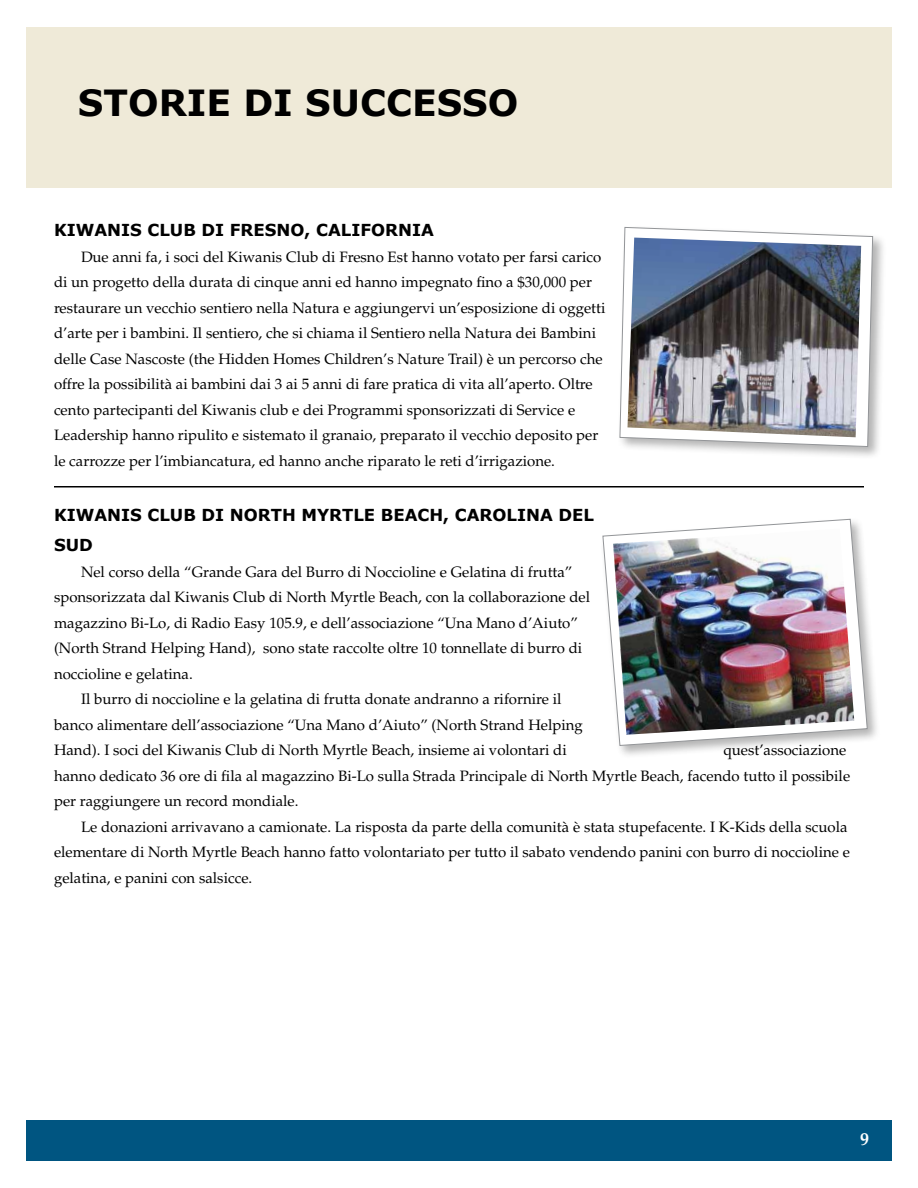
<style>
.page{position:relative;width:918px;height:1188px;background:#fff}
.page>*{position:absolute;margin:0;border:0;box-sizing:border-box;transform-origin:0 0}
.t1{font:700 36px "Verdana";color:#000}
.t2{font:700 18px "Palatino LT Std";color:#fff}
.t3{font:700 16.5px/30px "Verdana";color:#000}
.t4{font:15px/25.5px "Palatino LT Std";color:#000}
</style>
<div class="page">
<div style="left:26px;top:27px;width:866px;height:160px;background:#efead8"></div>
<div style="left:26px;top:1121px;width:866px;height:40px;background:#005581"></div>
<div style="left:617px;top:225px;width:270px;height:235px;background:#000;opacity:.3"></div>
<svg style="left:619px;top:226px;width:255px;height:221px"></svg>
<div style="left:600px;top:516px;width:281px;height:243px;background:#000;opacity:.3"></div>
<svg style="left:602px;top:518px;width:266px;height:228px"></svg>
<img style="left:628px;top:238px;width:233px;height:199px">
<img style="left:613px;top:529px;width:241px;height:206px">
<hr style="left:54px;top:486px;width:810px;height:2px;background:#000">
<h1 class="t1" style="left:78px;top:80px;width:255px">STORI E DI SUCC</h1>
<h1 class="t1" style="left:412px;top:80px;width:108px">ESSO</h1>
<p class="t3" style="left:54px;top:215px;width:381px">KIWANIS CLU B DI FRESNO, CALI FORNIA</p>
<p class="t4" style="left:54px;top:244px;width:553px;text-indent:27px">Due anni fa, i soci del Kiwanis Club di Fresno Est hanno votato per farsi carico di un progetto della durata di cinque anni ed hanno impegnato fino a $30,000 per restaurare un vecchio sentiero nella Natura e aggiungervi un’esposizione di oggetti d’arte per i bambini. Il sentiero, che si chiama il Sentiero nella Natura dei Bambini delle Case Nascoste (the Hidden Homes Children’s Nature Trail) è un percorso che offre la possibilità ai bambini dai 3 ai 5 anni di fare pratica di vita all’aperto. Oltre cento partecipanti del Kiwanis club e dei Programmi sponsorizzati di Service e Leadership hanno ripulito e sistemato il granaio, preparato il vecchio deposito per le carrozze per l’imbiancatura, ed hanno anche riparato le reti d’irrigazione.</p>
<p class="t3" style="left:54px;top:500px;width:541px">KIWANIS CLU B DI N ORTH MYRTLE BEACH, CAROLI NA DEL<br>SUD</p>
<p class="t4" style="left:81px;top:559px;width:493px">Nel corso della “Grande Gara del Burro di Noccioline e Gelatina di frutta”</p>
<p class="t4" style="left:54px;top:585px;width:538px">sponsorizzata dal Kiwanis Club di North Myrtle Beach, con la collaborazione del</p>
<p class="t4" style="left:54px;top:610px;width:525px">magazzino Bi-Lo, di Radio Easy 105.9, e dell’associazione “Una Mano d’Aiuto”</p>
<p class="t4" style="left:54px;top:636px;width:530px">(North Strand Helping Hand), sono state raccolte oltre 10 tonnellate di burro di</p>
<p class="t4" style="left:54px;top:661px;width:140px">noccioline e gelatina.</p>
<p class="t4" style="left:81px;top:687px;width:482px">Il burro di noccioline e la gelatina di frutta donate andranno a rifornire il</p>
<p class="t4" style="left:54px;top:712px;width:530px">banco alimentare dell’associazione “Una Mano d’Aiuto” (North Strand Helping</p>
<p class="t4" style="left:54px;top:738px;width:514px">Hand). I soci del Kiwanis Club di North Myrtle Beach, insieme ai volontari di</p>
<p class="t4" style="left:54px;top:738px;width:798px;text-indent:669px">quest’associazione hanno dedicato 36 ore di fila al magazzino Bi-Lo sulla Strada Principale di North Myrtle Beach, facendo tutto il possibile per raggiungere un record mondiale.</p>
<p class="t4" style="left:54px;top:814px;width:797px;text-indent:27px">Le donazioni arrivavano a camionate. La risposta da parte della comunità è stata stupefacente. I K-Kids della scuola elementare di North Myrtle Beach hanno fatto volontariato per tutto il sabato vendendo panini con burro di noccioline e gelatina, e panini con salsicce.</p>
<p class="t2" style="left:860px;top:1129px;width:10px">9</p>
</div>
